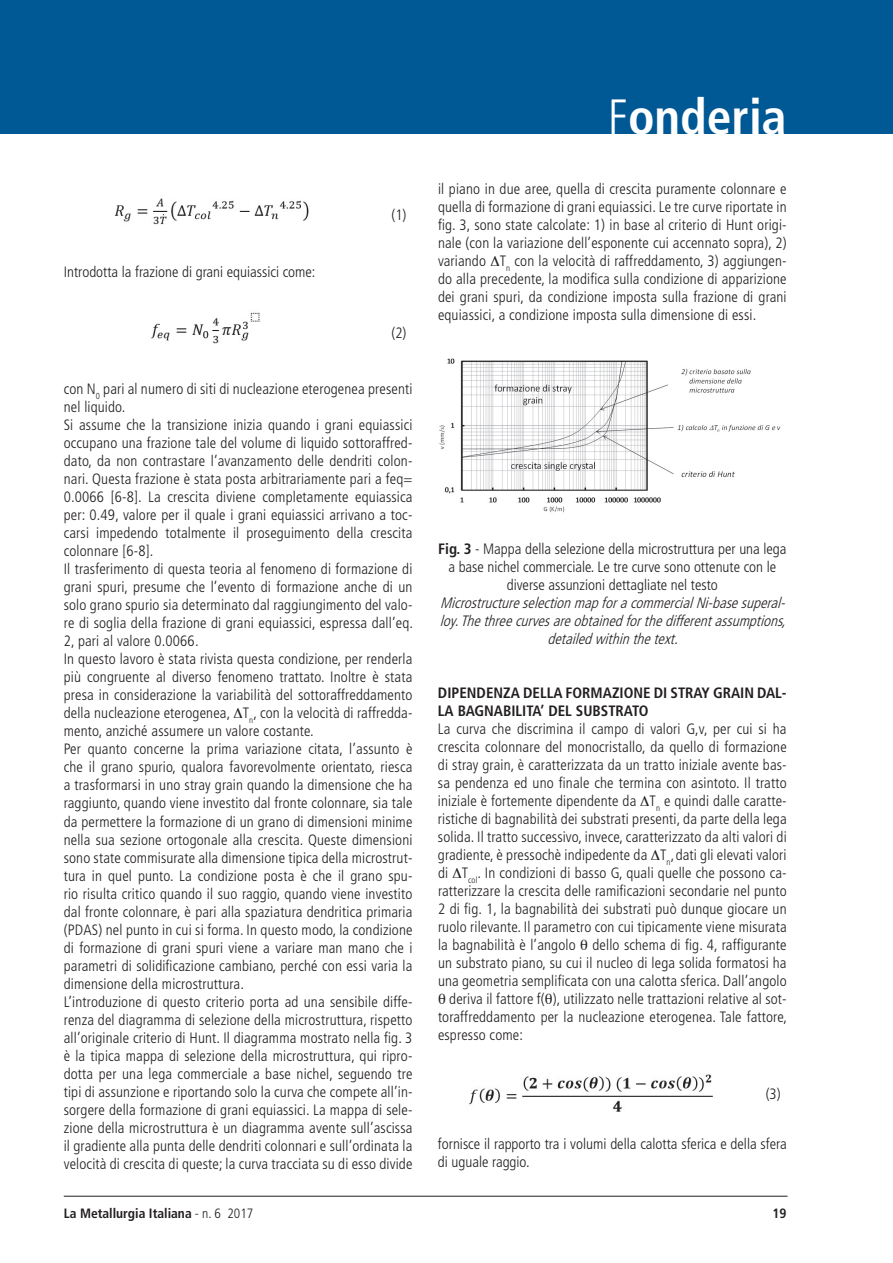
<style>
.page{position:relative;width:893px;height:1263px;background:#fff}
.page>*{position:absolute;margin:0;border:0;box-sizing:border-box;transform-origin:0 0}
.t1{font:700 condensed 49.5px "Frutiger LT Std";color:#fff}
.t2{font:300 condensed 15px/18px "Frutiger LT Std";letter-spacing:.01em;color:#231f20}
.t3{font:italic 300 condensed 15px/18px "Frutiger LT Std";color:#231f20;text-align:center}
.t4{font:700 condensed 15px/18px "Frutiger LT Std";color:#231f20}
.t5{font:700 condensed 13.5px "Frutiger LT Std";color:#231f20}
.s1{font-weight:300}
.s2{font-weight:700}
</style>
<div class="page">
<div style="left:0;top:0;width:893px;height:134px;background:#005895"></div>
<hr style="left:64px;top:1196px;width:723px;height:1px;background:#231f20">
<img style="left:114px;top:198px;width:195px;height:27px">
<img style="left:151px;top:312px;width:109px;height:32px">
<img style="left:468px;top:1074px;width:245px;height:38px">
<img style="left:439px;top:358px;width:342px;height:155px">
<p class="t2" style="left:64px;top:263px;width:253px">Introdotta la frazione di grani equiassici come:</p>
<p class="t2" style="left:391px;top:206px;width:16px">(1)</p>
<p class="t2" style="left:391px;top:324px;width:16px">(2)</p>
<p class="t2" style="left:64px;top:380px;width:351px">con N<sub>0</sub> pari al numero di siti di nucleazione eterogenea presenti nel liquido.<br>Si assume che la transizione inizia quando i grani equiassici occupano una frazione tale del volume di liquido sottoraffred&shy;dato, da non contrastare l’avanzamento delle dendriti colon&shy;nari. Questa frazione è stata posta arbitrariamente pari a feq= 0.0066 [6-8]. La crescita diviene completamente equiassica per: 0.49, valore per il quale i grani equiassici arrivano a toc&shy;carsi impedendo totalmente il proseguimento della crescita colonnare [6-8].<br>Il trasferimento di questa teoria al fenomeno di formazione di grani spuri, presume che l’evento di formazione anche di un solo grano spurio sia determinato dal raggiungimento del valo&shy;re di soglia della frazione di grani equiassici, espressa dall’eq.<br>2, pari al valore 0.0066.<br>In questo lavoro è stata rivista questa condizione, per renderla più congruente al diverso fenomeno trattato. Inoltre è stata presa in considerazione la variabilità del sottoraffreddamento della nucleazione eterogenea, T<sub>n</sub>, con la velocità di raffredda&shy;mento, anziché assumere un valore costante.<br>Per quanto concerne la prima variazione citata, l’assunto è che il grano spurio, qualora favorevolmente orientato, riesca a trasformarsi in uno stray grain quando la dimensione che ha raggiunto, quando viene investito dal fronte colonnare, sia tale da permettere la formazione di un grano di dimensioni minime nella sua sezione ortogonale alla crescita. Queste dimensioni sono state commisurate alla dimensione tipica della microstrut&shy;tura in quel punto. La condizione posta è che il grano spu&shy;rio risulta critico quando il suo raggio, quando viene investito dal fronte colonnare, è pari alla spaziatura dendritica primaria (PDAS) nel punto in cui si forma. In questo modo, la condizione di formazione di grani spuri viene a variare man mano che i parametri di solidificazione cambiano, perché con essi varia la dimensione della microstruttura.<br>L’introduzione di questo criterio porta ad una sensibile diffe&shy;renza del diagramma di selezione della microstruttura, rispetto all’originale criterio di Hunt. Il diagramma mostrato nella fig. 3 è la tipica mappa di selezione della microstruttura, qui ripro&shy;dotta per una lega commerciale a base nichel, seguendo tre tipi di assunzione e riportando solo la curva che compete all’in&shy;sorgere della formazione di grani equiassici. La mappa di sele&shy;zione della microstruttura è un diagramma avente sull’ascissa il gradiente alla punta delle dendriti colonnari e sull’ordinata la velocità di crescita di queste; la curva tracciata su di esso divide</p>
<h1 class="t1" style="left:608px;top:87px;width:180px"><span class="s1">F</span>ONDERIA</h1>
<p class="t2" style="left:438px;top:180px;width:350px;text-align:justify">il piano in due aree, quella di crescita puramente colonnare e quella di formazione di grani equiassici. Le tre curve riportate in fig. 3, sono state calcolate: 1) in base al criterio di Hunt origi&shy;nale (con la variazione dell’esponente cui accennato sopra), 2) variando T<sub>n</sub> con la velocità di raffreddamento, 3) aggiungen&shy;do alla precedente, la modifica sulla condizione di apparizione dei grani spuri, da condizione imposta sulla frazione di grani equiassici, a condizione imposta sulla dimensione di essi.</p>
<p class="t2" style="left:438px;top:540px;width:350px;text-align:center"><span class="s2">FIG. 3</span> - Mappa della selezione della microstruttura per una lega a base nichel commerciale. Le tre curve sono ottenute con le diverse assunzioni dettagliate nel testo</p>
<p class="t3" style="left:440px;top:594px;width:352px">MicrostructureselectionmapforacommercialNi-basesuperal&shy;loy.Thethreecurvesareobtainedforthedifferentassumptions, detailedwithinthetext.</p>
<p class="t4" style="left:438px;top:684px;width:350px">DIPENDENZA DELLA FORMAZIONE DI STRAY GRAI N DAL-<br>LA BAG NABILITA’ DEL SUBSTRATO</p>
<p class="t2" style="left:438px;top:720px;width:350px">La curva che discrimina il campo di valori G,v, per cui si ha</p>
<p class="t2" style="left:438px;top:738px;width:350px">crescita colonnare del monocristallo, da quello di formazione</p>
<p class="t2" style="left:438px;top:756px;width:350px">di stray grain, è caratterizzata da un tratto iniziale avente bas-</p>
<p class="t2" style="left:438px;top:774px;width:350px">sa pendenza ed uno finale che termina con asintoto. Il tratto</p>
<p class="t2" style="left:438px;top:792px;width:350px">iniziale è fortemente dipendente da T<sub>n</sub> e quindi dalle caratte-</p>
<p class="t2" style="left:438px;top:810px;width:350px">ristiche di bagnabilità dei substrati presenti, da parte della lega</p>
<p class="t2" style="left:438px;top:828px;width:350px">solida. Il tratto successivo, invece, caratterizzato da alti valori di</p>
<p class="t2" style="left:438px;top:846px;width:350px">gradiente, è pressochè indipedente da T<sub>n</sub>,dati gli elevati valori</p>
<p class="t2" style="left:438px;top:864px;width:350px">di T<sub>col</sub>. In condizioni di basso G, quali quelle che possono ca-</p>
<p class="t2" style="left:438px;top:882px;width:350px">ratterizzare la crescita delle ramificazioni secondarie nel punto</p>
<p class="t2" style="left:438px;top:900px;width:350px">2 di fig. 1, la bagnabilità dei substrati può dunque giocare un</p>
<p class="t2" style="left:438px;top:918px;width:350px">ruolo rilevante. Il parametro con cui tipicamente viene misurata</p>
<p class="t2" style="left:438px;top:936px;width:350px">la bagnabilità è l’angolo dello schema di fig. 4, raffigurante</p>
<p class="t2" style="left:438px;top:954px;width:350px">un substrato piano, su cui il nucleo di lega solida formatosi ha</p>
<p class="t2" style="left:438px;top:972px;width:350px">una geometria semplificata con una calotta sferica. Dall’angolo</p>
<p class="t2" style="left:449px;top:990px;width:339px">deriva il fattore f( ), utilizzato nelle trattazioni relative al sot-</p>
<p class="t2" style="left:438px;top:1008px;width:351px">toraffreddamento per la nucleazione eterogenea. Tale fattore,</p>
<p class="t2" style="left:438px;top:1026px;width:87px">espresso come:</p>
<p class="t2" style="left:766px;top:1085px;width:16px">(3)</p>
<p class="t2" style="left:438px;top:1135px;width:350px">fornisce il rapporto tra i volumi della calotta sferica e della sfera di uguale raggio.</p>
<p class="t5" style="left:64px;top:1205px;width:191px">LA METALLURGIA ITALIANA <span class="s1">- n. 6 2017</span></p>
<p class="t5" style="left:773px;top:1205px;width:16px">19</p>
</div>
